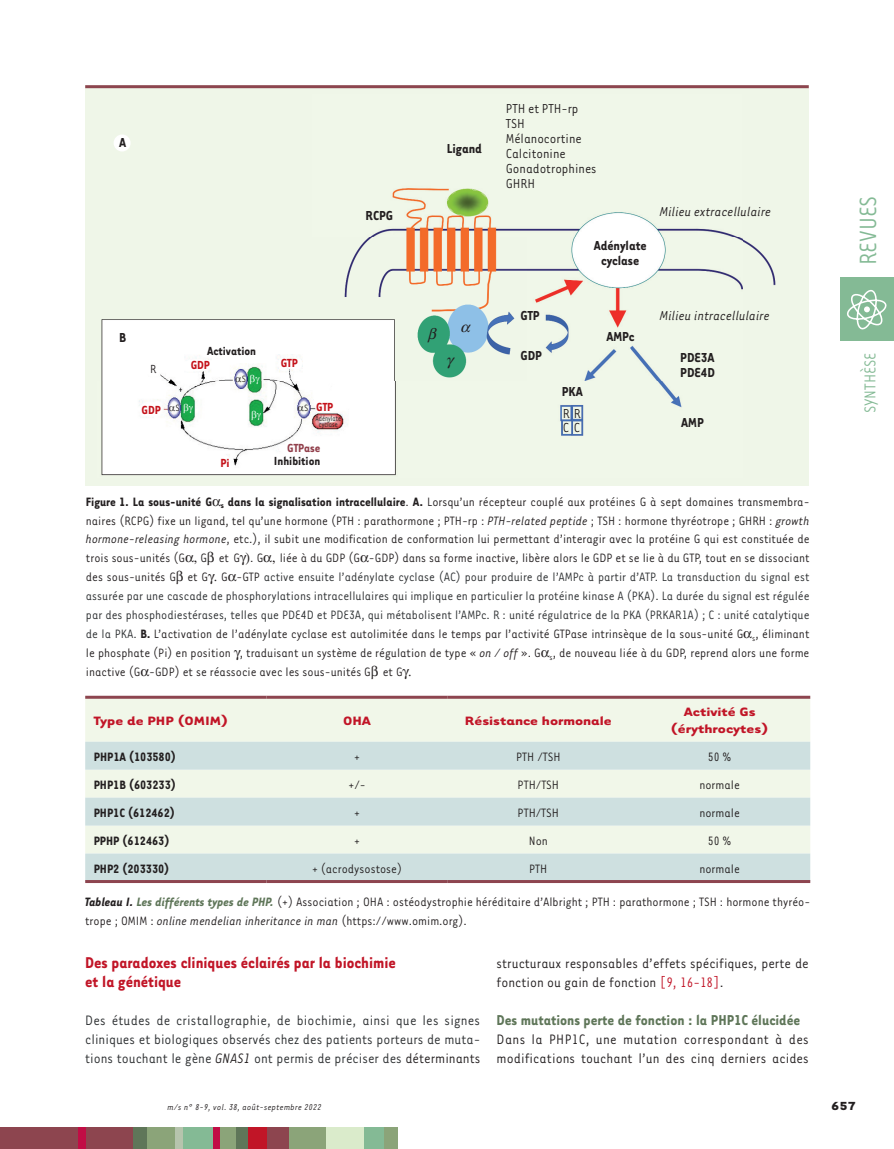
<style>
.page{position:relative;width:894px;height:1149px;background:#fff}
.page>*{position:absolute;margin:0;border:0;box-sizing:border-box;transform-origin:0 0}
.t1{font:27px "Tarzana Narrow";color:#84ba95}
.t2{font:700 18px/18.9px "Tarzana Narrow";color:#c11527}
.t3{font:18px "Tarzana Narrow";color:#84ba95}
.t4{font:700 16.5px "Tarzana Narrow";color:#5f7659}
.t5{font:15.75px/18.9px "Tarzana Narrow";color:#2c2f31;text-align:justify}
.t6{font:15.75px/18.9px "Tarzana Narrow";letter-spacing:.005em;color:#231f20}
.t7{font:15px/15px "Tarzana Narrow";color:#231f20}
.t8{font:700 15px/15px "Tarzana Narrow";color:#231f20;text-align:center}
.t9{font:italic 15px "Tarzana Narrow";color:#231f20}
.t10{font:13.95px/18.9px "Tarzana Narrow";color:#231f20;text-align:justify}
.t11{font:700 13.95px "Tarzana Narrow";color:#231f20}
.t12{font:700 13.95px/16.8px "Tarzana Wide";color:#c11527;text-align:center}
.t13{font:700 13.5px "Tarzana Narrow";color:#231f20}
.t14{font:700 13.5px "Tarzana Narrow";color:#c4121a}
.t15{font:700 13.5px "Tarzana Narrow";color:#913f4b}
.t16{font:700 13.5px "Tarzana Wide";color:#231f20}
.t17{font:13.5px "Tarzana Narrow";color:#231f20}
.t18{font:10.5px "Tarzana Narrow";color:#231f20}
.t19{font:italic 9.75px "Tarzana Narrow";letter-spacing:.025em;color:#231f20}
.t20{font:9px "Tarzana Narrow";color:#231f20;scale:.8 1}
.s1{font-weight:700}
.s2{font-style:italic}
.s3{color:#2c2f31}
.s4{font-weight:700;font-style:italic}
.s5{font-weight:700;font-style:italic;color:#5f7659}
.s6{font-style:italic;color:#231f20}
.s7{color:#231f20}
.s8{color:#c11527}
</style>
<div class="page">
<div style="left:840px;top:277px;width:53px;height:63px;background:#84ba95"></div>
<svg style="left:847px;top:290px;width:39px;height:39px"></svg>
<div style="left:0;top:1127px;width:134px;height:21px;background:#8d454f"></div>
<div style="left:235px;top:1127px;width:13px;height:21px;background:#5f7659"></div>
<div style="left:78px;top:1127px;width:7px;height:21px;background:#c10d45"></div>
<div style="left:133px;top:1127px;width:22px;height:21px;background:#5f7659"></div>
<div style="left:147px;top:1127px;width:30px;height:21px;background:#8ba479"></div>
<div style="left:175px;top:1127px;width:9px;height:21px;background:#b6c4ad"></div>
<div style="left:183px;top:1127px;width:30px;height:21px;background:#84ba95"></div>
<div style="left:217px;top:1127px;width:19px;height:21px;background:#8ba479"></div>
<div style="left:213px;top:1127px;width:6px;height:21px;background:#c10d45"></div>
<div style="left:248px;top:1127px;width:27px;height:21px;background:#c11527"></div>
<div style="left:287px;top:1127px;width:39px;height:21px;background:#8ba479"></div>
<div style="left:267px;top:1127px;width:21px;height:21px;background:#8d454f"></div>
<div style="left:326px;top:1127px;width:38px;height:21px;background:#daebcb"></div>
<div style="left:364px;top:1127px;width:20px;height:21px;background:#84ba95"></div>
<div style="left:383px;top:1127px;width:14px;height:21px;background:#8ba479"></div>
<div style="left:85px;top:85px;width:723px;height:401px;background:#eff6e8"></div>
<img style="left:101px;top:139px;width:675px;height:337px">
<div style="left:114px;top:134px;width:17px;height:17px;background:#fff;border-radius:50%"></div>
<div style="left:114px;top:329px;width:17px;height:17px;background:#fff;border-radius:50%"></div>
<hr style="left:85px;top:85px;width:723px;height:3px;background:#8d454f">
<div style="left:85px;top:698px;width:724px;height:43px;background:#f1f7e9"></div>
<svg style="left:85px;top:741px;width:724px;height:138px;background:#dce9e3"></svg>
<hr style="left:85px;top:695px;width:181px;height:3px;background:#8d454f">
<hr style="left:266px;top:695px;width:181px;height:3px;background:#8d454f">
<hr style="left:447px;top:695px;width:181px;height:3px;background:#8d454f">
<hr style="left:628px;top:695px;width:181px;height:3px;background:#8d454f">
<hr style="left:85px;top:879px;width:181px;height:3px;background:#8d454f">
<hr style="left:266px;top:879px;width:181px;height:3px;background:#8d454f">
<hr style="left:447px;top:879px;width:181px;height:3px;background:#8d454f">
<hr style="left:628px;top:879px;width:181px;height:3px;background:#8d454f">
<svg style="left:169px;top:406px;width:6px;height:5px"></svg>
<svg style="left:235px;top:377px;width:6px;height:5px"></svg>
<svg style="left:184px;top:404px;width:9px;height:9px"></svg>
<svg style="left:298px;top:406px;width:6px;height:5px"></svg>
<svg style="left:251px;top:410px;width:10px;height:10px"></svg>
<svg style="left:250px;top:374px;width:9px;height:10px"></svg>
<svg style="left:427px;top:328px;width:10px;height:14px"></svg>
<svg style="left:461px;top:324px;width:9px;height:8px"></svg>
<svg style="left:447px;top:357px;width:8px;height:11px"></svg>
<p class="t8" style="left:119px;top:134px;width:9px">A</p>
<p class="t8" style="left:119px;top:329px;width:9px">B</p>
<p class="t17" style="left:150px;top:361px;width:8px">R</p>
<p class="t14" style="left:142px;top:401px;width:21px">GDP</p>
<p class="t18" style="left:175px;top:401px;width:6px">S</p>
<p class="t13" style="left:207px;top:342px;width:50px">Activation</p>
<p class="t14" style="left:191px;top:356px;width:21px">GDP</p>
<p class="t14" style="left:280px;top:354px;width:19px">GTP</p>
<p class="t18" style="left:241px;top:372px;width:6px">S</p>
<p class="t14" style="left:220px;top:454px;width:11px">Pi</p>
<p class="t18" style="left:304px;top:401px;width:6px">S</p>
<p class="t14" style="left:316px;top:398px;width:19px">GTP</p>
<p class="t20" style="left:315px;top:412px;width:34px">Adénylate</p>
<p class="t20" style="left:319px;top:418px;width:25px">cyclase</p>
<p class="t15" style="left:287px;top:439px;width:35px">GTPase</p>
<p class="t13" style="left:274px;top:452px;width:48px">Inhibition</p>
<p class="t8" style="left:446px;top:140px;width:37px">Ligand</p>
<p class="t7" style="left:505px;top:100px;width:92px">PTH et PTH-rp<br>TSH<br>Mélanocortine<br>Calcitonine<br>Gonadotrophines<br>GHRH</p>
<p class="t8" style="left:365px;top:207px;width:29px">RCPG</p>
<p class="t9" style="left:659px;top:202px;width:113px">Milieu extracellulaire</p>
<p class="t8" style="left:593px;top:237px;width:55px">Adénylate cyclase</p>
<p class="t8" style="left:520px;top:307px;width:20px">GTP</p>
<p class="t8" style="left:520px;top:347px;width:23px">GDP</p>
<p class="t8" style="left:561px;top:383px;width:22px">PKA</p>
<p class="t7" style="left:562px;top:405px;width:20px;line-height:14.2px">R R<br>C C</p>
<p class="t8" style="left:606px;top:328px;width:29px">AMPc</p>
<p class="t9" style="left:659px;top:307px;width:111px">Milieu intracellulaire</p>
<p class="t8" style="left:680px;top:349px;width:36px;text-align:left">PDE3A<br>PDE4D</p>
<p class="t8" style="left:681px;top:414px;width:24px">AMP</p>
<p class="t10" style="left:86px;top:491px;width:724px"><span class="s1">Figure 1. La sous-unité G</span> <sub>s</sub> <span class="s1">dans la signalisation intracellulaire</span>. <span class="s1">A.</span> Lorsqu’un récepteur couplé aux protéines G à sept domaines transmembra&shy;naires (RCPG) fixe un ligand, tel qu’une hormone (PTH : parathormone ; PTH-rp : <span class="s2">PTH-related peptide</span> ; TSH : hormone thyréotrope ; GHRH : <span class="s2">growth hormone-releasing hormone</span>, etc.), il subit une modification de conformation lui permettant d’interagir avec la protéine G qui est constituée de trois sous-unités (G G et G . G liée à du GDP (G -GDP) dans sa forme inactive, libère alors le GDP et se lie à du GTP, tout en se dissociant des sous-unités G et G G -GTP <span class="s3">active ensuite l’adénylate cyclase (AC) pour produire de l’AMPc à partir d’ATP. La transduction du signal est assurée par une cascade de phosphorylations intracellulaires qui implique en particulier la protéine kinase A (PKA). La durée du signal est régulée par des phosphodiestérases, telles que PDE4D et PDE3A, qui métabolisent l’AMPc. R : unité régulatrice de la PKA (PRKAR1A) ; C : unité catalytique de la PKA.</span> <span class="s1">B.</span> L’activation de l’adénylate cyclase est autolimitée dans le temps par l’activité GTPase intrinsèque de la sous-unité G <sub>s</sub>, éliminant le phosphate (Pi) en position , traduisant un système de régulation de type « <span class="s2">on / off</span> ». G <sub>s</sub>, de nouveau liée à du GDP, reprend alors une forme inactive (G -GDP) et se réassocie avec les sous-unités G et G</p>
<p class="t12" style="left:94px;top:711px;width:136px">Type de PHP (OMIM)</p>
<p class="t12" style="left:343px;top:711px;width:29px">OHA</p>
<p class="t12" style="left:464px;top:711px;width:148px">Résistance hormonale</p>
<p class="t12" style="left:670px;top:702px;width:99px">Activité Gs (érythrocytes)</p>
<p class="t11" style="left:94px;top:748px;width:84px">PHP1A (103580)</p>
<p class="t10" style="left:354px;top:746px;width:7px">+</p>
<p class="t10" style="left:516px;top:746px;width:46px">PTH /TSH</p>
<p class="t10" style="left:707px;top:746px;width:25px">50 %</p>
<p class="t11" style="left:94px;top:776px;width:84px">PHP1B (603233)</p>
<p class="t10" style="left:348px;top:774px;width:19px">+/-</p>
<p class="t10" style="left:517px;top:774px;width:43px">PTH/TSH</p>
<p class="t10" style="left:699px;top:774px;width:42px">normale</p>
<p class="t11" style="left:94px;top:804px;width:83px">PHP1C (612462)</p>
<p class="t10" style="left:354px;top:802px;width:7px">+</p>
<p class="t10" style="left:517px;top:802px;width:43px">PTH/TSH</p>
<p class="t10" style="left:699px;top:802px;width:42px">normale</p>
<p class="t11" style="left:94px;top:831px;width:77px">PPHP (612463)</p>
<p class="t10" style="left:354px;top:830px;width:7px">+</p>
<p class="t10" style="left:528px;top:830px;width:21px">Non</p>
<p class="t10" style="left:707px;top:830px;width:25px">50 %</p>
<p class="t11" style="left:94px;top:859px;width:77px">PHP2 (203330)</p>
<p class="t10" style="left:312px;top:858px;width:91px">+ (acrodysostose)</p>
<p class="t10" style="left:529px;top:858px;width:20px">PTH</p>
<p class="t10" style="left:699px;top:858px;width:42px">normale</p>
<p class="t10" style="left:85px;top:891px;width:726px"><span class="s4">Tableau I.</span> <span class="s5">Les différents types de PHP.</span> (+) Association ; OHA : ostéodystrophie héréditaire d’Albright ; PTH : parathormone ; TSH : hormone thyréo&shy;trope ; OMIM : <span class="s2">online mendelian inheritance in man</span> (https://www.omim.org).</p>
<p class="t2" style="left:85px;top:952px;width:312px">Des paradoxes cliniques éclairés par la biochimie et la génétique</p>
<p class="t5" style="left:85px;top:1009px;width:396px">Des études de cristallographie, de biochimie, ainsi que les signes cliniques et biologiques observés chez des patients porteurs de muta&shy;tions touchant le gène <span class="s6">GNAS1</span> ont permis de préciser des <span class="s7">déterminants</span></p>
<p class="t6" style="left:496px;top:952px;width:313px">structuraux responsables d’effets spécifiques, perte de fonction ou gain de fonction <span class="s8">[9, 16-18]</span>.</p>
<p class="t4" style="left:496px;top:1009px;width:305px">Des mutations perte de fonction : la PHP1C élucidée</p>
<p class="t6" style="left:496px;top:1028px;width:313px">Dans la PHP1C, une mutation correspondant à des modifications touchant l’un des cinq derniers acides</p>
<h1 class="t1" style="left:851px;top:265px;width:71px;rotate:-90deg">REVUES</h1>
<p class="t3" style="left:858px;top:413px;width:62px;rotate:-90deg">SYNTHÈSE</p>
<p class="t19" style="left:167px;top:1100px;width:155px">m/s n° 8-9, vol. 38, août-septembre 2022</p>
<p class="t16" style="left:830px;top:1097px;width:26px">657</p>
</div>
